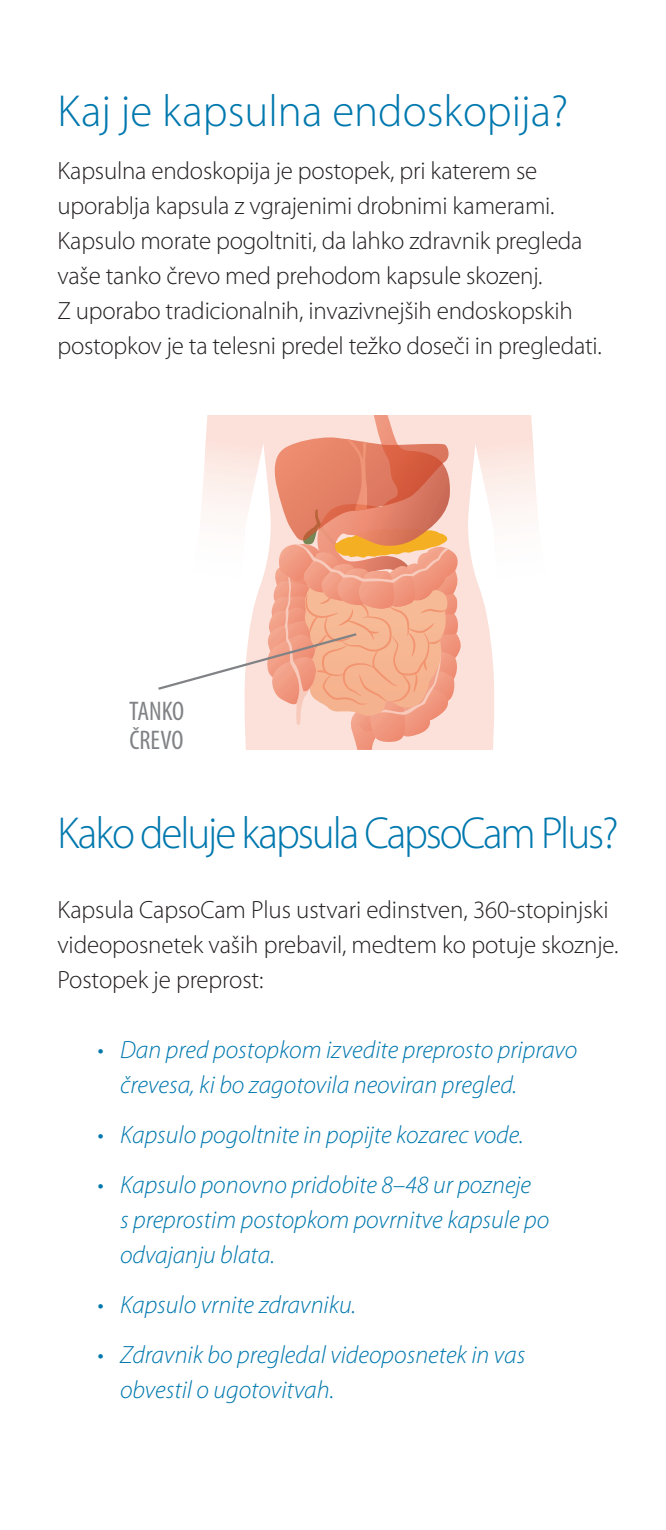
<style>
.page{position:relative;width:666px;height:1530px;background:#fff}
.page>*{position:absolute;margin:0;border:0;box-sizing:border-box;transform-origin:0 0}
.t1{font:300 45px "Myriad Pro";letter-spacing:-.05em;color:#0078ae;scale:.96 1}
.t2{font:300 45px "Myriad Pro";color:#0078ae}
.t3{font:condensed 27px/29.2px "Myriad Pro";color:#808285}
.t4{font:300 25px/35px "Myriad Pro";letter-spacing:-.01em;color:#231f20}
.t5{font:italic 300 25px/35px "Myriad Pro";color:#0078ae}
</style>
<div class="page">
<svg style="left:533px;top:447px;width:4px;height:65px"></svg>
<svg style="left:462px;top:416px;width:71px;height:334px"></svg>
<svg style="left:158px;top:416px;width:304px;height:334px"></svg>
<p class="t2" style="left:58px;top:84px;width:512px">Kaj je kapsulna endoskopija?</p>
<p class="t4" style="left:58px;top:153px;width:546px">Kapsulna endoskopija je postopek, pri katerem se uporablja kapsula z vgrajenimi drobnimi kamerami.<br>Kapsulo morate pogoltniti, da lahko zdravnik pregleda vaše tanko črevo med prehodom kapsule skozenj.<br>Z uporabo tradicionalnih, invazivnejših endoskopskih postopkov je ta telesni predel težko doseči in pregledati.</p>
<p class="t3" style="left:129px;top:696px;width:57px">TANKO<br>ČREVO</p>
<p class="t1" style="left:58px;top:806px;width:586px">Kako deluje kapsula CapsoCam Plus?</p>
<p class="t4" style="left:58px;top:892px;width:563px">Kapsula CapsoCam Plus ustvari edinstven, 360-stopinjski videoposnetek vaših prebavil, medtem ko potuje skoznje.<br>Postopek je preprost:</p>
<p class="t5" style="left:120px;top:1032px;width:459px;text-indent:-22px">• Dan pred postopkom izvedite preprosto pripravo črevesa, ki bo zagotovila neoviran pregled.</p>
<p class="t5" style="left:98px;top:1117px;width:428px">• Kapsulo pogoltnite in popijte kozarec vode.</p>
<p class="t5" style="left:120px;top:1167px;width:431px;text-indent:-22px">• Kapsulo ponovno pridobite 8–48 ur pozneje<br>s preprostim postopkom povrnitve kapsule po odvajanju blata.</p>
<p class="t5" style="left:98px;top:1287px;width:260px">• Kapsulo vrnite zdravniku.</p>
<p class="t5" style="left:120px;top:1337px;width:407px;text-indent:-22px">• Zdravnik bo pregledal videoposnetek in vas obvestil o ugotovitvah.</p>
</div>
